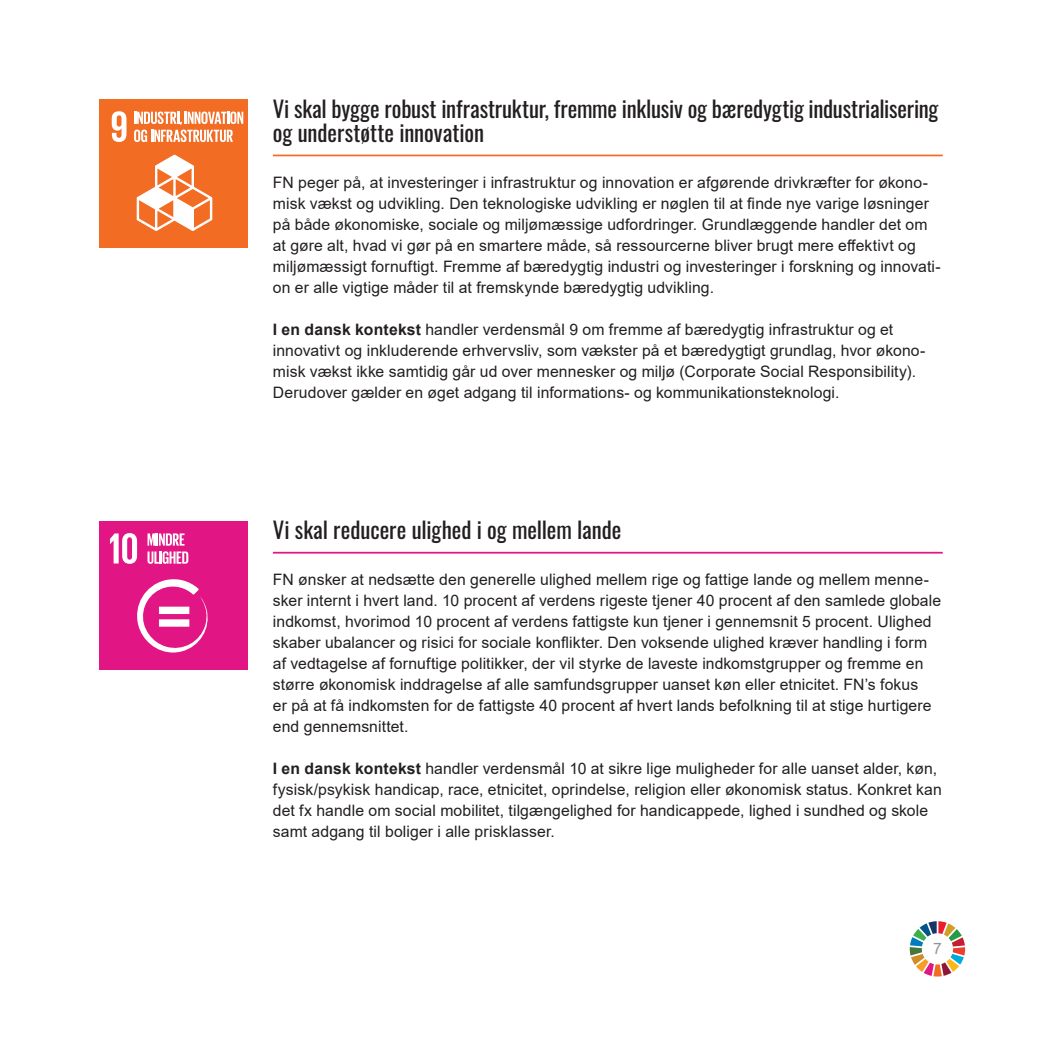
<style>
.page{position:relative;width:1042px;height:1042px;background:#fff}
.page>*{position:absolute;margin:0;border:0;box-sizing:border-box;transform-origin:0 0}
.t1{font:22.75px/24.5px "Oswald";letter-spacing:-.005em;color:#231f20}
.t2{font:15.75px/21px "Arial";letter-spacing:.005em;color:#231f20}
.t3{font:15.75px "Arial";color:#939598}
.s1{font-weight:700}
</style>
<div class="page">
<svg style="left:910px;top:921px;width:55px;height:55px"></svg>
<div style="left:99px;top:99px;width:149px;height:149px;background:#f36c24"></div>
<svg style="left:112px;top:111px;width:14px;height:31px"></svg>
<svg style="left:137px;top:155px;width:75px;height:76px"></svg>
<svg style="left:134px;top:112px;width:109px;height:30px"></svg>
<div style="left:99px;top:521px;width:149px;height:149px;background:#e11584"></div>
<svg style="left:110px;top:533px;width:27px;height:31px"></svg>
<svg style="left:137px;top:579px;width:71px;height:73px"></svg>
<svg style="left:147px;top:533px;width:37px;height:12px"></svg>
<svg style="left:147px;top:551px;width:41px;height:13px"></svg>
<hr style="left:273px;top:155px;width:670px;height:1px;background:#f36c24">
<hr style="left:273px;top:552px;width:670px;height:1px;background:#e11584">
<h1 class="t1" style="left:273px;top:94px;width:667px">Vi skal bygge robust infrastruktur, fremme inklusiv og bæredygtig industrialisering og understøtte innovation</h1>
<p class="t2" style="left:273px;top:172px;width:669px">FN peger på, at investeringer i infrastruktur og innovation er afgørende drivkræfter for økono&shy;misk vækst og udvikling. Den teknologiske udvikling er nøglen til at finde nye varige løsninger på både økonomiske, sociale og miljømæssige udfordringer. Grundlæggende handler det om at gøre alt, hvad vi gør på en smartere måde, så ressourcerne bliver brugt mere effektivt og miljømæssigt fornuftigt. Fremme af bæredygtig industri og investeringer i forskning og innovati&shy;on er alle vigtige måder til at fremskynde bæredygtig udvikling.</p>
<p class="t2" style="left:273px;top:318px;width:654px"><span class="s1">I en dansk kontekst</span> handler verdensmål 9 om fremme af bæredygtig infrastruktur og et innovativt og inkluderende erhvervsliv, som vækster på et bæredygtigt grundlag, hvor økono&shy;misk vækst ikke samtidig går ud over mennesker og miljø (Corporate Social Responsibility).<br>Derudover gælder en øget adgang til informations- og kommunikationsteknologi.</p>
<h1 class="t1" style="left:273px;top:516px;width:350px">Vi skal reducere ulighed i og mellem lande</h1>
<p class="t2" style="left:273px;top:569px;width:670px">FN ønsker at nedsætte den generelle ulighed mellem rige og fattige lande og mellem menne&shy;sker internt i hvert land. 10 procent af verdens rigeste tjener 40 procent af den samlede globale indkomst, hvorimod 10 procent af verdens fattigste kun tjener i gennemsnit 5 procent. Ulighed skaber ubalancer og risici for sociale konflikter. Den voksende ulighed kræver handling i form af vedtagelse af fornuftige politikker, der vil styrke de laveste indkomstgrupper og fremme en større økonomisk inddragelse af alle samfundsgrupper uanset køn eller etnicitet. FN’s fokus<br>er på at få indkomsten for de fattigste 40 procent af hvert lands befolkning til at stige hurtigere end gennemsnittet.</p>
<p class="t2" style="left:273px;top:758px;width:670px"><span class="s1">I en dansk kontekst</span> handler verdensmål 10 at sikre lige muligheder for alle uanset alder, køn, fysisk/psykisk handicap, race, etnicitet, oprindelse, religion eller økonomisk status. Konkret kan det fx handle om social mobilitet, tilgængelighed for handicappede, lighed i sundhed og skole samt adgang til boliger i alle prisklasser.</p>
<p class="t3" style="left:933px;top:938px;width:10px">7</p>
</div>
